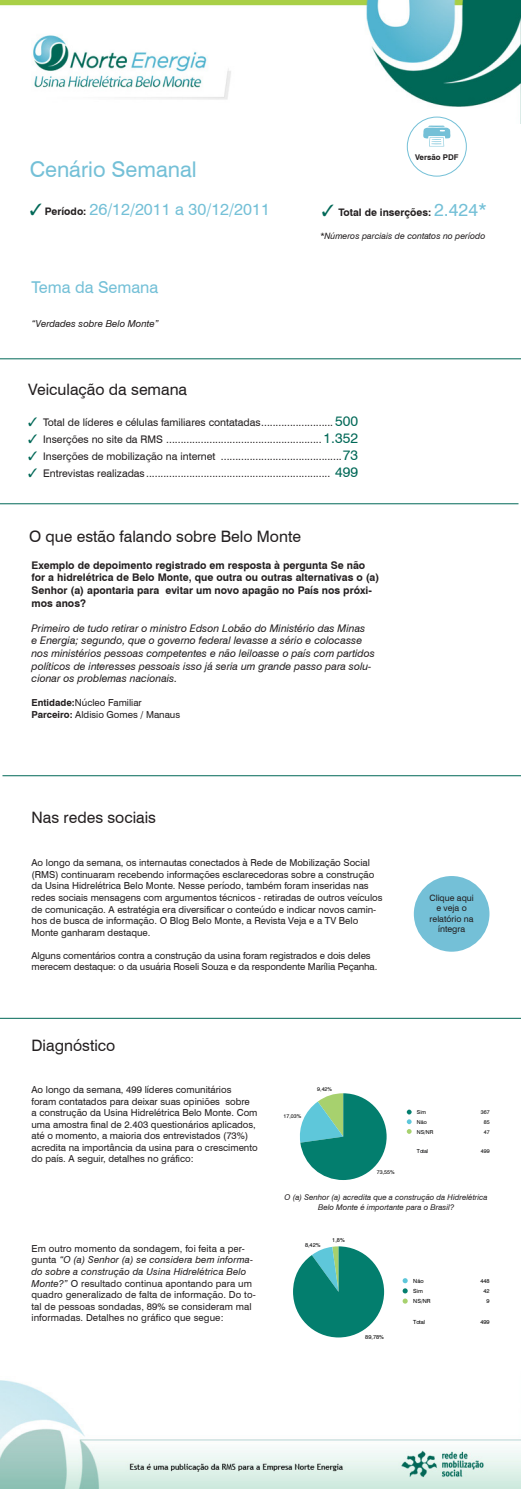
<style>
.page{position:relative;width:521px;height:1489px;background:#fff}
.page>*{position:absolute;margin:0;border:0;box-sizing:border-box;transform-origin:0 0}
.t1{font:21.61px "Swiss 721 BT";color:#74c0d7}
.t2{font:16.28px "Swiss 721 BT";color:#74c0d7}
.titulo_18{font:15.75px "Swiss 721 BT";color:#231f20}
.t3{font:10.5px "Swiss 721 BT";color:#231f20}
.t4{font:italic 10.5px/12.6px "Swiss 721 BT";color:#231f20}
.t5{font:700 10.5px/12.6px "Swiss 721 BT";color:#231f20}
.t6{font:700 10.33px "Swiss 721 BT";color:#231f20}
.t7{font:9.62px/11.5px "Swiss 721 BT";color:#231f20}
.t8{font:italic 9.62px "Swiss 721 BT";color:#231f20}
.t9{font:italic 8.75px "Swiss 721 BT";color:#231f20}
.t10{font:8.75px/10.5px "Swiss 721 BT";color:#231f20;text-align:center}
.t11{font:italic 7.88px/9.5px "Swiss 721 BT";color:#231f20;text-align:center}
.t12{font:700 7.88px "Swiss 721 BT";color:#231f20}
.t13{font:5.69px "Swiss 721 BT";color:#000001}
.t14{font:5.42px "Swiss 721 BT";color:#000001}
.s1{color:#006857}
.s2{font-weight:700;font-size:10.33px;color:#231f20}
.s3{font-weight:400;font-size:17.76px;color:#74c0d7}
.s4{font-size:14px;color:#006857}
.s5{font-weight:700}
.s6{font-style:italic}
</style>
<div class="page">
<img style="left:0;top:0;width:521px;height:124px">
<img style="left:0;top:1380px;width:521px;height:107px">
<div style="left:407px;top:117px;width:60px;height:59px;border:1px solid #74c0d7;border-radius:50%"></div>
<svg style="left:423px;top:125px;width:27px;height:21px"></svg>
<div style="left:414px;top:876px;width:75px;height:75px;background:#74c0d7;border-radius:50%"></div>
<hr style="left:0;top:503px;width:518px;height:1px;background:#006857">
<hr style="left:0;top:358px;width:521px;height:1px;background:#006857">
<hr style="left:2px;top:775px;width:519px;height:1px;background:#006857">
<hr style="left:0;top:1018px;width:521px;height:1px;background:#006857">
<svg style="left:299px;top:1093px;width:88px;height:86px"></svg>
<svg style="left:407px;top:1109px;width:5px;height:24px"></svg>
<svg style="left:293px;top:1246px;width:91px;height:91px"></svg>
<svg style="left:403px;top:1278px;width:5px;height:25px"></svg>
<p class="t1" style="left:30px;top:156px;width:169px">Cenário Semanal</p>
<p class="t12" style="left:415px;top:153px;width:45px">Versão PDF</p>
<p class="t2" style="left:30px;top:199px;width:242px"><span class="s1">✓</span> <span class="s2">Período:</span> 26/12/2011 a 30/12/2011</p>
<p class="t6" style="left:322px;top:206px;width:167px"><span class="s1">✓</span> Total de inserções: <span class="s3">2.424*</span></p>
<p class="t2" style="left:32px;top:277px;width:128px">Tema da Semana</p>
<p class="t8" style="left:32px;top:318px;width:129px">“Verdades sobre Belo Monte”</p>
<p class="t9" style="left:320px;top:230px;width:167px">*Números parciais de contatos no período</p>
<p class="titulo_18" style="left:28px;top:380px;width:160px">Veiculação da semana</p>
<p class="t3" style="left:28px;top:416px;width:331px"><span class="s1">✓</span> Total de líderes e células familiares contatadas......................... <span class="s4">500</span></p>
<p class="t3" style="left:28px;top:433px;width:331px"><span class="s1">✓</span> Inserções no site da RMS ...................................................... <span class="s4">1.352</span></p>
<p class="t3" style="left:28px;top:450px;width:331px"><span class="s1">✓</span> Inserções de mobilização na internet ..........................................<span class="s4">73</span></p>
<p class="t3" style="left:28px;top:467px;width:331px"><span class="s1">✓</span> Entrevistas realizadas ................................................................ <span class="s4">499</span></p>
<p class="titulo_18" style="left:29px;top:526px;width:273px">O que estão falando sobre Belo Monte</p>
<p class="t5" style="left:32px;top:558px;width:349px">Exemplo de depoimento registrado em resposta à pergunta Se não for a hidrelétrica de Belo Monte, que outra ou outras alternativas o (a)<br>Senhor (a) apontaria para evitar um novo apagão no País nos próxi&shy;mos anos?</p>
<p class="t4" style="left:32px;top:621px;width:345px">Primeiro de tudo retirar o ministro Edson Lobão do Ministério das Minas<br>e Energia; segundo, que o governo federal levasse a sério e colocasse nos ministérios pessoas competentes e não leiloasse o país com partidos políticos de interesses pessoais isso já seria um grande passo para solu&shy;cionar os problemas nacionais.</p>
<p class="t7" style="left:32px;top:697px;width:112px"><span class="s5">Entidade:</span>Núcleo Familiar</p>
<p class="t7" style="left:32px;top:708px;width:150px"><span class="s5">Parceiro:</span> Aldisio Gomes / Manaus</p>
<p class="titulo_18" style="left:32px;top:808px;width:126px">Nas redes sociais</p>
<p class="t7" style="left:32px;top:857px;width:353px">Ao longo da semana, os internautas conectados à Rede de Mobilização Social (RMS) continuaram recebendo informações esclarecedoras sobre a construção da Usina Hidrelétrica Belo Monte. Nesse período, também foram inseridas nas redes sociais mensagens com argumentos técnicos - retiradas de outros veículos de comunicação. A estratégia era diversificar o conteúdo e indicar novos camin&shy;hos de busca de informação. O Blog Belo Monte, a Revista Veja e a TV Belo Monte ganharam destaque.</p>
<p class="t7" style="left:32px;top:949px;width:347px">Alguns comentários contra a construção da usina foram registrados e dois deles merecem destaque: o da usuária Roseli Souza e da respondente Marília Peçanha.</p>
<p class="t10" style="left:429px;top:892px;width:46px">Clique aqui e veja o relatório na íntegra</p>
<p class="titulo_18" style="left:32px;top:1035px;width:85px">Diagnóstico</p>
<p class="t7" style="left:32px;top:1083px;width:228px">Ao longo da semana, 499 líderes comunitários foram contatados para deixar suas opiniões sobre<br>a construção da Usina Hidrelétrica Belo Monte. Com uma amostra final de 2.403 questionários aplicados, até o momento, a maioria dos entrevistados (73%) acredita na importância da usina para o crescimento do país. A seguir, detalhes no gráfico:</p>
<p class="t14" style="left:284px;top:1113px;width:19px">17,03%</p>
<p class="t14" style="left:317px;top:1085px;width:16px">9,42%</p>
<p class="t14" style="left:377px;top:1168px;width:19px">73,55%</p>
<p class="t14" style="left:417px;top:1108px;width:11px">Sim</p>
<p class="t14" style="left:481px;top:1108px;width:10px">367</p>
<p class="t14" style="left:417px;top:1118px;width:11px">Não</p>
<p class="t14" style="left:484px;top:1118px;width:7px">85</p>
<p class="t14" style="left:417px;top:1128px;width:18px">NS/NR</p>
<p class="t14" style="left:484px;top:1128px;width:7px">47</p>
<p class="t14" style="left:417px;top:1147px;width:13px">Total</p>
<p class="t14" style="left:481px;top:1147px;width:10px">499</p>
<p class="t7" style="left:32px;top:1242px;width:226px">Em outro momento da sondagem, foi feita a per&shy;gunta <span class="s6">“O (a) Senhor (a) se considera bem informa&shy;do sobre a construção da Usina Hidrelétrica Belo Monte?”</span> O resultado continua apontando para um quadro generalizado de falta de informação. Do to&shy;tal de pessoas sondadas, 89% se consideram mal informadas. Detalhes no gráfico que segue:</p>
<p class="t11" style="left:285px;top:1192px;width:205px">O (a) Senhor (a) acredita que a construção da Hidrelétrica<br>Belo Monte é importante para o Brasil?</p>
<p class="t13" style="left:305px;top:1241px;width:17px">8,42%</p>
<p class="t13" style="left:332px;top:1236px;width:14px">1,8%</p>
<p class="t13" style="left:365px;top:1333px;width:20px">89,78%</p>
<p class="t13" style="left:413px;top:1277px;width:12px">Não</p>
<p class="t13" style="left:480px;top:1277px;width:11px">448</p>
<p class="t13" style="left:413px;top:1287px;width:11px">Sim</p>
<p class="t13" style="left:483px;top:1287px;width:8px">42</p>
<p class="t13" style="left:413px;top:1297px;width:19px">NS/NR</p>
<p class="t13" style="left:486px;top:1297px;width:5px">9</p>
<p class="t13" style="left:413px;top:1318px;width:13px">Total</p>
<p class="t13" style="left:480px;top:1318px;width:11px">499</p>
</div>
